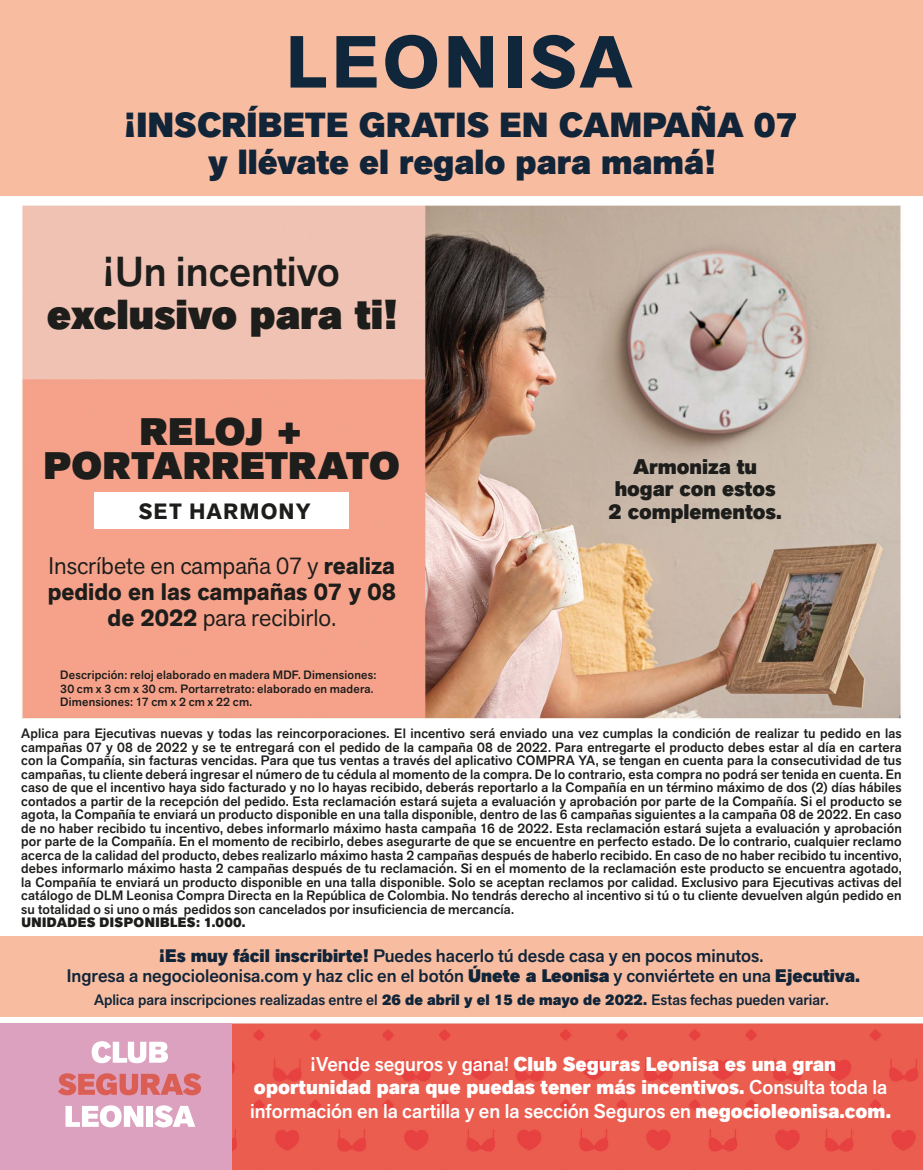
<style>
.page{position:relative;width:923px;height:1170px;background:#fff}
.page>*{position:absolute;margin:0;border:0;box-sizing:border-box;transform-origin:0 0}
.t1{font:900 41.4px "Akzid Grtsk Next";color:#1d1d1b}
.t2{font:500 41.4px "Akzid Grtsk Next";color:#1d1d1b}
.t3{font:900 37.95px/34.3px "Akzid Grtsk Next";letter-spacing:.01em;color:#1d1d1b;text-align:center}
.t4{font:800 34.5px/37.5px "Akzid Grtsk Next";color:#112438;text-align:center}
.t5{font:700 23.7px/26px "Akzid Grtsk Next";color:#1d1d1b;text-align:center}
.t6{font:700 21.9px "Akzid Grtsk Next";letter-spacing:.065em;color:#1d1d1b}
.t7{font:800 21px/22.5px "Akzid Grtsk Next";color:#1d1d1b;text-align:center}
.t8{font:800 19.8px/23.2px "Akzid Grtsk Next";color:#fff;text-align:center}
.t9{font:500 18px/19.6px "Akzid Grtsk Next";color:#112438;text-align:center}
.t10{font:500 15px "Akzid Grtsk Next";color:#112438}
.t11{font:500 13.5px/13.5px "Akzid Grtsk Next";letter-spacing:.01em;color:#1d1d1b;text-align:justify}
.t12{font:800 13.5px "Akzid Grtsk Next";letter-spacing:.035em;color:#1d1d1b}
.t13{font:500 12px/13.5px "Akzid Grtsk Next";letter-spacing:.015em;color:#1d1d1b}
.s1{font-weight:400}
.s2{font-weight:800}
.s3{font-weight:900}
.s4{font-weight:500}
</style>
<div class="page">
<img style="left:0;top:205px;width:923px;height:964px">
<div style="left:0;top:0;width:923px;height:196px;background:#f8bda1"></div>
<div style="left:0;top:936px;width:923px;height:80px;background:#f8bda1"></div>
<svg style="left:290px;top:36px;width:36px;height:52px"></svg>
<svg style="left:336px;top:36px;width:40px;height:52px"></svg>
<svg style="left:385px;top:35px;width:52px;height:54px"></svg>
<svg style="left:448px;top:36px;width:45px;height:52px"></svg>
<div style="left:508px;top:36px;width:13px;height:52px;background:#0f263b"></div>
<svg style="left:530px;top:35px;width:102px;height:54px"></svg>
<div style="left:95px;top:493px;width:254px;height:36px;background:#fff"></div>
<div style="left:0;top:1023px;width:232px;height:146px;background:#dda1c0"></div>
<svg style="left:92px;top:1041px;width:76px;height:22px"></svg>
<svg style="left:58px;top:1073px;width:143px;height:22px"></svg>
<svg style="left:66px;top:1105px;width:77px;height:22px"></svg>
<div style="left:146px;top:1105px;width:7px;height:21px;background:#fff"></div>
<svg style="left:154px;top:1105px;width:41px;height:22px"></svg>
<h3 class="t4" style="left:125px;top:107px;width:674px">¡INSCRÍBETE GRATIS EN CAMPAÑA 07 y llévate el regalo para mamá!</h3>
<h1 class="t2" style="left:104px;top:244px;width:238px">¡Un incentivo</h1>
<h1 class="t1" style="left:47px;top:288px;width:351px">exclusivo para ti!</h1>
<h2 class="t3" style="left:44px;top:415px;width:358px">RELOJ +<br>PORTARRETRATO</h2>
<h3 class="t6" style="left:139px;top:497px;width:173px">SET HARMONY</h3>
<h3 class="t5" style="left:48px;top:553px;width:350px"><span class="s1">Inscríbete en campaña 07 y</span> realiza pedido en las campañas 07 y 08 de 2022 <span class="s1">para recibirlo.</span></h3>
<p class="t13" style="left:60px;top:668px;width:318px">Descripción: reloj elaborado en madera MDF. Dimensiones:<br>30 cm x 3 cm x 30 cm. Portarretrato: elaborado en madera.<br>Dimensiones: 17 cm x 2 cm x 22 cm.</p>
<h3 class="t7" style="left:608px;top:455px;width:175px">Armoniza tu hogar con estos<br>2 complementos.</h3>
<p class="t11" style="left:21px;top:726px;width:882px">Aplica para Ejecutivas nuevas y todas las reincorporaciones. El incentivo será enviado una vez cumplas la condición de realizar tu pedido en las campañas 07 y 08 de 2022 y se te entregará con el pedido de la campaña 08 de 2022. Para entregarte el producto debes estar al día en cartera con la Compañía, sin facturas vencidas. Para que tus ventas a través del aplicativo COMPRA YA, se tengan en cuenta para la consecutividad de tus campañas, tu cliente deberá ingresar el número de tu cédula al momento de la compra. De lo contrario, esta compra no podrá ser tenida en cuenta. En caso de que el incentivo haya sido facturado y no lo hayas recibido, deberás reportarlo a la Compañía en un término máximo de dos (2) días hábiles contados a partir de la recepción del pedido. Esta reclamación estará sujeta a evaluación y aprobación por parte de la Compañía. Si el producto se agota, la Compañía te enviará un producto disponible en una talla disponible, dentro de las 6 campañas siguientes a la campaña 08 de 2022. En caso de no haber recibido tu incentivo, debes informarlo máximo hasta campaña 16 de 2022. Esta reclamación estará sujeta a evaluación y aprobación por parte de la Compañía. En el momento de recibirlo, debes asegurarte de que se encuentre en perfecto estado. De lo contrario, cualquier reclamo acerca de la calidad del producto, debes realizarlo máximo hasta 2 campañas después de haberlo recibido. En caso de no haber recibido tu incentivo, debes informarlo máximo hasta 2 campañas después de tu reclamación. Si en el momento de la reclamación este producto se encuentra agotado, la Compañía te enviará un producto disponible en una talla disponible. Solo se aceptan reclamos por calidad. Exclusivo para Ejecutivas activas del catálogo de DLM Leonisa Compra Directa en la República de Colombia. No tendrás derecho al incentivo si tú o tu cliente devuelven algún pedido en su totalidad o si uno o más pedidos son cancelados por insuficiencia de mercancía.</p>
<p class="t12" style="left:21px;top:913px;width:226px">UNIDADES DISPONIBLES: 1.000.</p>
<h3 class="t9" style="left:67px;top:946px;width:794px"><span class="s2">¡Es muy fácil inscribirte!</span> Puedes hacerlo tú desde casa y en pocos minutos.<br>Ingresa a negocioleonisa.com y haz clic en el botón <span class="s3">Únete a Leonisa</span> y conviértete en una <span class="s2">Ejecutiva.</span></h3>
<p class="t10" style="left:94px;top:989px;width:736px">Aplica para inscripciones realizadas entre el <span class="s2">26 de abril y el 15 de mayo de 2022.</span> Estas fechas pueden variar.</p>
<h3 class="t8" style="left:250px;top:1052px;width:642px"><span class="s4">¡Vende seguros y gana!</span> Club Seguras Leonisa es una gran oportunidad para que puedas tener más incentivos. <span class="s4">Consulta toda la información en la cartilla y en la sección Seguros en</span> negocioleonisa.com.</h3>
</div>
